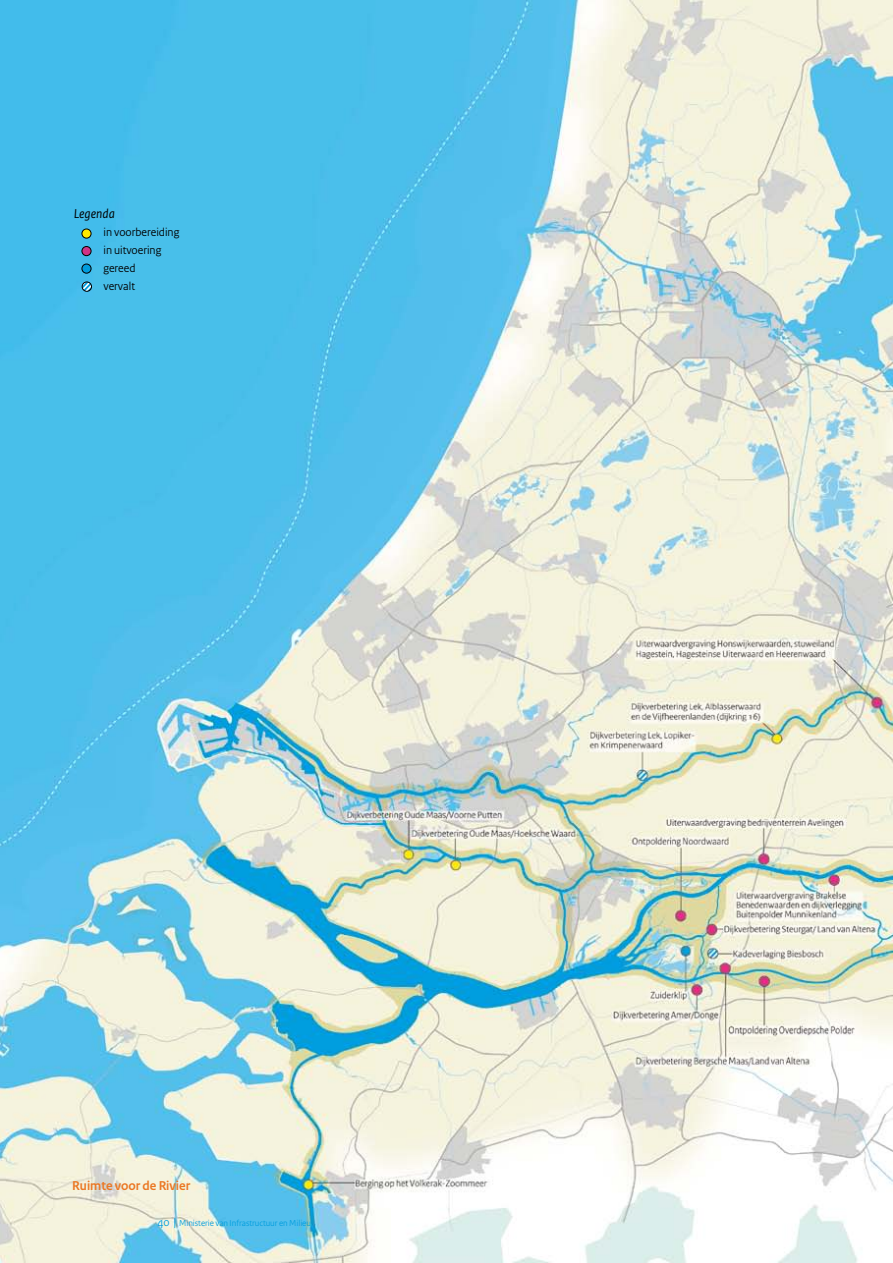
<style>
.page{position:relative;width:893px;height:1263px;background:#fff}
.page>*{position:absolute;margin:0;border:0;box-sizing:border-box;transform-origin:0 0}
.Titel_kaarten{font:700 13.5px "Rijksoverheid Sans Heading";color:#eb7723}
.legenda_kop{font:italic 13.5px "Rijksoverheid Sans Text";color:#000}
.legenda{font:12px "Rijksoverheid Sans";color:#000}
.t1{font:9px "Rijksoverheid Sans";color:#009dde}
.s1{font-size:12px}
</style>
<div class="page">
<img style="left:0;top:0;width:893px;height:1263px">
<svg style="left:82px;top:282px;width:10px;height:9px"></svg>
<div style="left:82px;top:282px;width:10px;height:10px;border:1px solid #000;border-radius:50%"></div>
<div style="left:82px;top:229px;width:9px;height:9px;background:#ffea00;border-radius:50%"></div>
<div style="left:82px;top:229px;width:9px;height:9px;border:1px solid #000;border-radius:50%"></div>
<div style="left:82px;top:246px;width:9px;height:10px;background:#d03587;border-radius:50%"></div>
<div style="left:82px;top:246px;width:9px;height:10px;border:1px solid #000;border-radius:50%"></div>
<div style="left:82px;top:264px;width:9px;height:9px;background:#009dde;border-radius:50%"></div>
<div style="left:82px;top:264px;width:9px;height:10px;border:1px solid #000;border-radius:50%"></div>
<p class="legenda_kop" style="left:74px;top:206px;width:43px">Legenda</p>
<p class="legenda" style="left:103px;top:225px;width:77px">in voorbereiding</p>
<p class="legenda" style="left:103px;top:243px;width:59px">in uitvoering</p>
<p class="legenda" style="left:103px;top:261px;width:34px">gereed</p>
<p class="legenda" style="left:103px;top:279px;width:33px">vervalt</p>
<p class="Titel_kaarten" style="left:72px;top:1178px;width:119px">Ruimte voor de Rivier</p>
<p class="t1" style="left:157px;top:1218px;width:155px"><span class="s1">40 |</span> Ministerie van Infrastructuur en Milieu</p>
</div>
